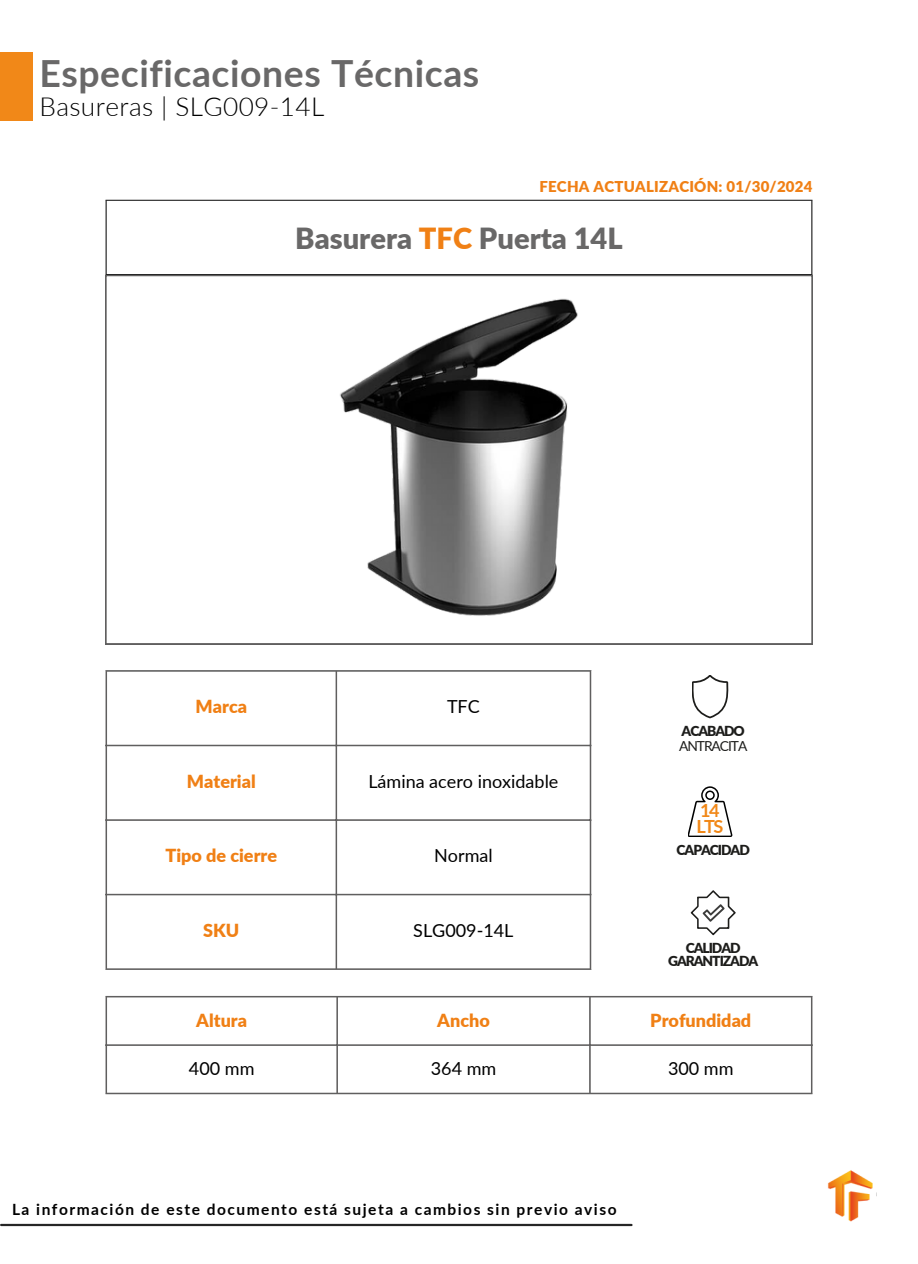
<style>
.page{position:relative;width:918px;height:1264px;background:#fff}
.page>*{position:absolute;margin:0;border:0;box-sizing:border-box;transform-origin:0 0}
.t1{font:700 37.35px "Lato";letter-spacing:.015em;color:#696868}
.t2{font:900 29.1px "Lato";color:#696868}
.t3{font:300 26.25px "Lato";letter-spacing:.015em;color:#000}
.t4{font:700 18.15px/16.2px "Lato";color:#f18818}
.t5{font:18px "Lato";color:#000}
.t6{font:900 18px "Lato";color:#f08015}
.t7{font:700 15.45px "Lato";letter-spacing:.095em;color:#000}
.t8{font:900 15px "Lato";letter-spacing:.015em;color:#f08015}
.t9{font:900 13.8px/13.5px "Lato";letter-spacing:-.075em;color:#1d1d1b;text-align:center}
.t10{font:13.8px "Lato";letter-spacing:-.075em;color:#1d1d1b}
.s1{color:#f08015}
</style>
<div class="page">
<img style="left:827px;top:1170px;width:50px;height:52px">
<div style="left:0;top:53px;width:33px;height:68px;background:#f18818"></div>
<hr style="left:1px;top:1223px;width:631px;height:3px;background:#262626">
<hr style="left:106px;top:671px;width:1px;height:297px;background:#605f5f">
<hr style="left:336px;top:671px;width:1px;height:297px;background:#605f5f">
<hr style="left:590px;top:671px;width:1px;height:297px;background:#605f5f">
<hr style="left:106px;top:670px;width:485px;height:1px;background:#605f5f">
<hr style="left:106px;top:744px;width:485px;height:2px;background:#605f5f">
<hr style="left:106px;top:819px;width:485px;height:1px;background:#605f5f">
<hr style="left:106px;top:893px;width:485px;height:2px;background:#605f5f">
<hr style="left:106px;top:968px;width:485px;height:1px;background:#605f5f">
<hr style="left:106px;top:201px;width:1px;height:73px;background:#262626">
<hr style="left:811px;top:201px;width:1px;height:73px;background:#262626">
<hr style="left:106px;top:200px;width:706px;height:1px;background:#262626">
<hr style="left:106px;top:274px;width:706px;height:1px;background:#262626">
<svg style="left:106px;top:275px;width:706px;height:369px"></svg>
<hr style="left:106px;top:997px;width:1px;height:95px;background:#605f5f">
<hr style="left:336px;top:997px;width:2px;height:95px;background:#605f5f">
<hr style="left:589px;top:997px;width:2px;height:95px;background:#605f5f">
<hr style="left:811px;top:997px;width:1px;height:95px;background:#605f5f">
<hr style="left:106px;top:995px;width:706px;height:2px;background:#605f5f">
<hr style="left:106px;top:1044px;width:706px;height:1px;background:#605f5f">
<hr style="left:106px;top:1092px;width:706px;height:2px;background:#605f5f">
<img style="left:297px;top:297px;width:324px;height:324px">
<svg style="left:691px;top:890px;width:45px;height:45px"></svg>
<svg style="left:688px;top:786px;width:44px;height:51px"></svg>
<svg style="left:692px;top:675px;width:36px;height:43px"></svg>
<p class="t1" style="left:39px;top:50px;width:441px">Especificaciones Técnicas</p>
<p class="t3" style="left:39px;top:90px;width:286px">Basureras | SLG009-14L</p>
<p class="t8" style="left:539px;top:177px;width:275px">FECHA ACTUALIZACIÓN: 01/30/2024</p>
<p class="t2" style="left:295px;top:220px;width:329px">Basurera <span class="s1">TFC</span> Puerta 14L</p>
<h3 class="t6" style="left:196px;top:695px;width:53px">Marca</h3>
<p class="t5" style="left:447px;top:695px;width:34px">TFC</p>
<p class="t6" style="left:187px;top:770px;width:70px">Material</p>
<p class="t5" style="left:368px;top:770px;width:192px">Lámina acero inoxidable</p>
<p class="t6" style="left:166px;top:844px;width:113px">Tipo de cierre</p>
<p class="t5" style="left:434px;top:844px;width:60px">Normal</p>
<p class="t6" style="left:203px;top:919px;width:38px">SKU</p>
<p class="t5" style="left:413px;top:919px;width:102px">SLG009-14L</p>
<h4 class="t9" style="left:682px;top:724px;width:65px">ACABADO</h4>
<p class="t10" style="left:679px;top:737px;width:70px">ANTRACITA</p>
<p class="t4" style="left:696px;top:801px;width:29px">14<br>LTS</p>
<p class="t9" style="left:677px;top:842px;width:75px">CAPACIDAD</p>
<p class="t9" style="left:668px;top:940px;width:92px">CALIDAD<br>GARANTIZADA</p>
<p class="t6" style="left:196px;top:1008px;width:52px">Altura</p>
<p class="t6" style="left:437px;top:1008px;width:54px">Ancho</p>
<p class="t6" style="left:650px;top:1008px;width:103px">Profundidad</p>
<p class="t5" style="left:189px;top:1057px;width:67px">400 mm</p>
<h2 class="t5" style="left:431px;top:1057px;width:67px">364 mm</h2>
<h5 class="t5" style="left:668px;top:1057px;width:67px">300 mm</h5>
<p class="t7" style="left:12px;top:1199px;width:606px">La información de este documento está sujeta a cambios sin previo aviso</p>
</div>
